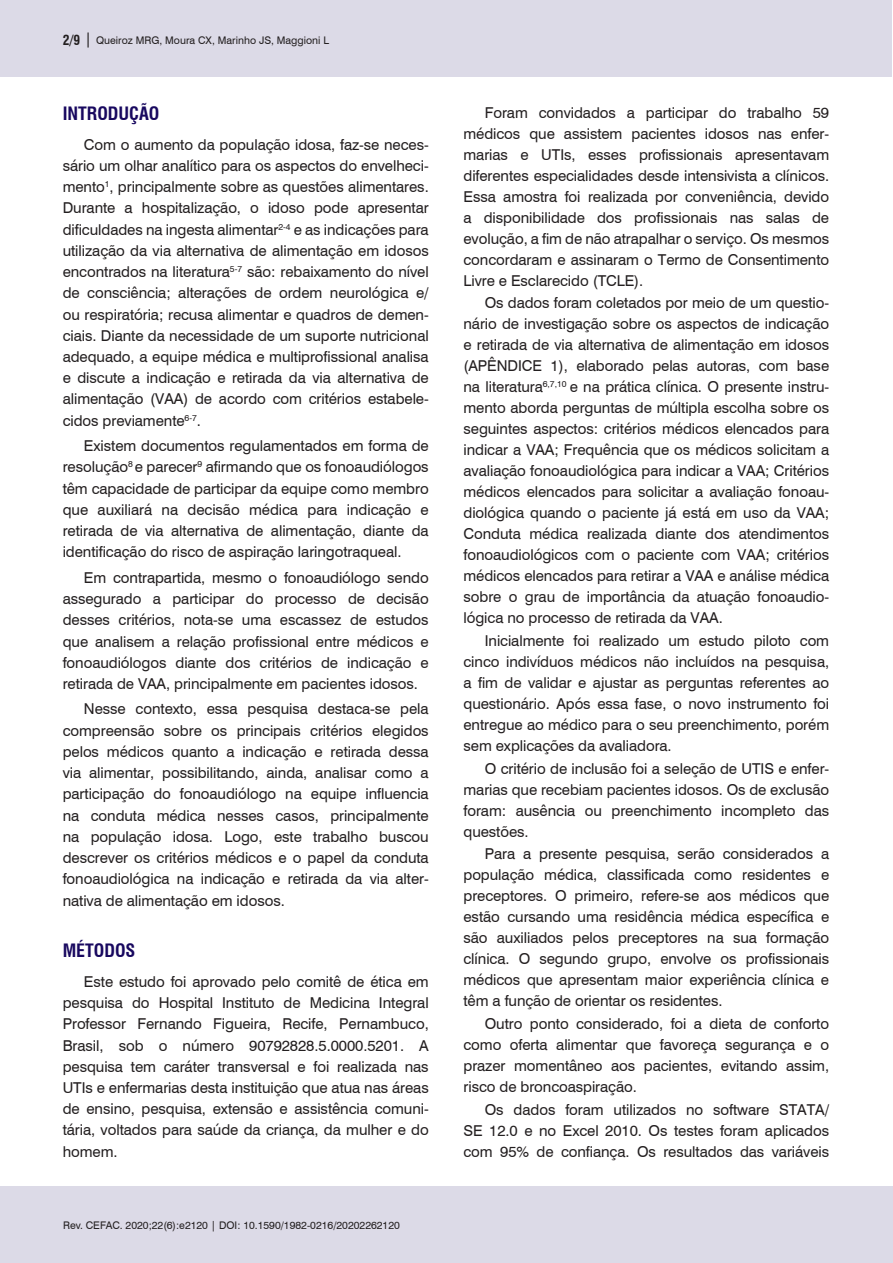
<style>
.page{position:relative;width:893px;height:1263px;background:#fff}
.page>*{position:absolute;margin:0;border:0;box-sizing:border-box;transform-origin:0 0}
.Nivel_1{font:700 condensed 18px "Swiss 721 BT";color:#18085f}
.Corpo_do_texto{font:15px/21px "Swiss 721 BT";letter-spacing:-.005em;color:#231f20;text-align:justify}
.t1{font:10.5px "Swiss 721 BT";color:#231f20}
.s1{font-weight:700;font-stretch:condensed;font-size:13.5px}
.s2{font-size:15px}
</style>
<div class="page">
<div style="left:0;top:1186px;width:892px;height:77px;background:#dcdae7"></div>
<div style="left:0;top:0;width:892px;height:77px;background:#dcdae7"></div>
<p class="t1" style="left:63px;top:33px;width:268px"><span class="s1">2/9</span> <span class="s2">|</span> Queiroz MRG, Moura CX, Marinho JS, Maggioni L</p>
<p class="Nivel_1" style="left:63px;top:103px;width:98px">INTRODUÇÃO</p>
<p class="Corpo_do_texto" style="left:63px;top:133px;width:368px;text-indent:21px">Com o aumento da população idosa, faz-se neces&shy;sário um olhar analítico para os aspectos do envelheci&shy;mento<sup>1</sup>, principalmente sobre as questões alimentares.<br>Durante a hospitalização, o idoso pode apresentar dificuldades na ingesta alimentar<sup>2-4</sup> e as indicações para utilização da via alternativa de alimentação em idosos encontrados na literatura<sup>5-7</sup> são: rebaixamento do nível de consciência; alterações de ordem neurológica e/ ou respiratória; recusa alimentar e quadros de demen&shy;ciais. Diante da necessidade de um suporte nutricional adequado, a equipe médica e multiprofissional analisa e discute a indicação e retirada da via alternativa de alimentação (VAA) de acordo com critérios estabele&shy;cidos previamente<sup>6-7</sup>.</p>
<p class="Corpo_do_texto" style="left:63px;top:435px;width:368px;text-indent:21px">Existem documentos regulamentados em forma de resolução<sup>8</sup> e parecer<sup>9</sup> afirmando que os fonoaudiólogos têm capacidade de participar da equipe como membro que auxiliará na decisão médica para indicação e retirada de via alternativa de alimentação, diante da identificação do risco de aspiração laringotraqueal.</p>
<p class="Corpo_do_texto" style="left:63px;top:566px;width:368px;text-indent:21px">Em contrapartida, mesmo o fonoaudiólogo sendo assegurado a participar do processo de decisão desses critérios, nota-se uma escassez de estudos que analisem a relação profissional entre médicos e fonoaudiólogos diante dos critérios de indicação e retirada de VAA, principalmente em pacientes idosos.</p>
<p class="Corpo_do_texto" style="left:63px;top:698px;width:368px;text-indent:21px">Nesse contexto, essa pesquisa destaca-se pela compreensão sobre os principais critérios elegidos pelos médicos quanto a indicação e retirada dessa via alimentar, possibilitando, ainda, analisar como a participação do fonoaudiólogo na equipe influencia na conduta médica nesses casos, principalmente na população idosa. Logo, este trabalho buscou descrever os critérios médicos e o papel da conduta fonoaudiológica na indicação e retirada da via alter&shy;nativa de alimentação em idosos.</p>
<p class="Nivel_1" style="left:63px;top:940px;width:74px">MÉTODOS</p>
<p class="Corpo_do_texto" style="left:63px;top:970px;width:368px;text-indent:21px">Este estudo foi aprovado pelo comitê de ética em pesquisa do Hospital Instituto de Medicina Integral Professor Fernando Figueira, Recife, Pernambuco, Brasil, sob o número 90792828.5.0000.5201. A pesquisa tem caráter transversal e foi realizada nas UTIs e enfermarias desta instituição que atua nas áreas de ensino, pesquisa, extensão e assistência comuni&shy;tária, voltados para saúde da criança, da mulher e do homem.</p>
<p class="t1" style="left:63px;top:1218px;width:338px">Rev. CEFAC. 2020;22(6):e2120 | DOI: 10.1590/1982-0216/20202262120</p>
<p class="Corpo_do_texto" style="left:463px;top:101px;width:367px;text-indent:21px">Foram convidados a participar do trabalho 59 médicos que assistem pacientes idosos nas enfer&shy;marias e UTIs, esses profissionais apresentavam diferentes especialidades desde intensivista a clínicos.<br>Essa amostra foi realizada por conveniência, devido a disponibilidade dos profissionais nas salas de evolução, a fim de não atrapalhar o serviço. Os mesmos concordaram e assinaram o Termo de Consentimento Livre e Esclarecido (TCLE).</p>
<p class="Corpo_do_texto" style="left:463px;top:292px;width:367px;text-indent:21px">Os dados foram coletados por meio de um questio&shy;nário de investigação sobre os aspectos de indicação e retirada de via alternativa de alimentação em idosos (APÊNDICE 1), elaborado pelas autoras, com base na literatura<sup>6,7,10</sup> e na prática clínica. O presente instru&shy;mento aborda perguntas de múltipla escolha sobre os seguintes aspectos: critérios médicos elencados para indicar a VAA; Frequência que os médicos solicitam a avaliação fonoaudiológica para indicar a VAA; Critérios médicos elencados para solicitar a avaliação fonoau&shy;diológica quando o paciente já está em uso da VAA; Conduta médica realizada diante dos atendimentos fonoaudiológicos com o paciente com VAA; critérios médicos elencados para retirar a VAA e análise médica sobre o grau de importância da atuação fonoaudio&shy;lógica no processo de retirada da VAA.</p>
<p class="Corpo_do_texto" style="left:463px;top:630px;width:367px;text-indent:21px">Inicialmente foi realizado um estudo piloto com cinco indivíduos médicos não incluídos na pesquisa, a fim de validar e ajustar as perguntas referentes ao questionário. Após essa fase, o novo instrumento foi entregue ao médico para o seu preenchimento, porém sem explicações da avaliadora.</p>
<p class="Corpo_do_texto" style="left:463px;top:757px;width:367px;text-indent:21px">O critério de inclusão foi a seleção de UTIS e enfer&shy;marias que recebiam pacientes idosos. Os de exclusão foram: ausência ou preenchimento incompleto das questões.</p>
<p class="Corpo_do_texto" style="left:463px;top:843px;width:367px;text-indent:21px">Para a presente pesquisa, serão considerados a população médica, classificada como residentes e preceptores. O primeiro, refere-se aos médicos que estão cursando uma residência médica específica e são auxiliados pelos preceptores na sua formação clínica. O segundo grupo, envolve os profissionais médicos que apresentam maior experiência clínica e têm a função de orientar os residentes.</p>
<p class="Corpo_do_texto" style="left:463px;top:1012px;width:367px;text-indent:21px">Outro ponto considerado, foi a dieta de conforto como oferta alimentar que favoreça segurança e o prazer momentâneo aos pacientes, evitando assim, risco de broncoaspiração.</p>
<p class="Corpo_do_texto" style="left:463px;top:1098px;width:367px;text-indent:21px">Os dados foram utilizados no software STATA/ SE 12.0 e no Excel 2010. Os testes foram aplicados com 95% de confiança. Os resultados das variáveis</p>
</div>
